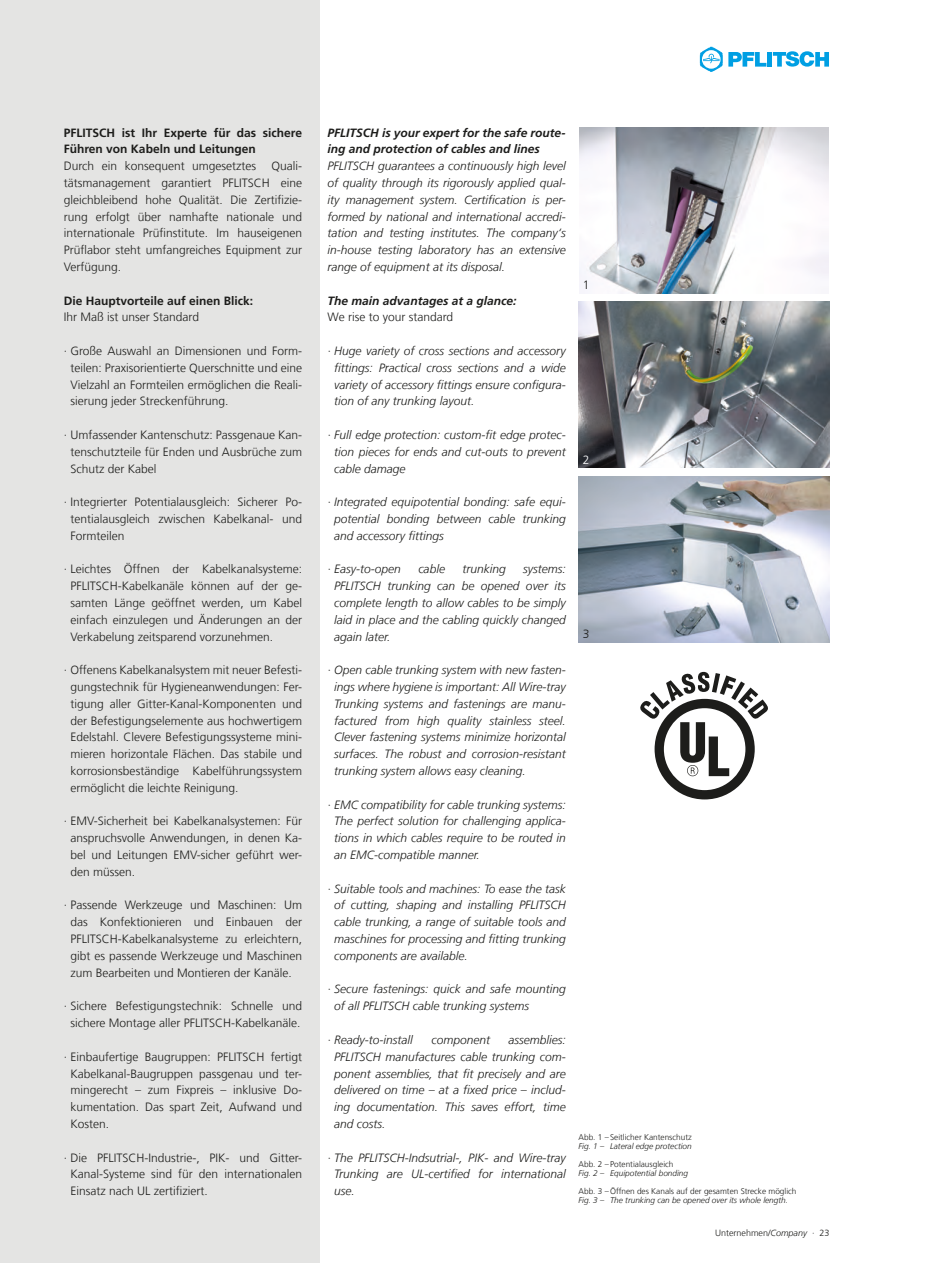
<style>
.page{position:relative;width:936px;height:1263px;background:#fff}
.page>*{position:absolute;margin:0;border:0;box-sizing:border-box;transform-origin:0 0}
.t1{font:300 12px/16.8px "Frutiger LT Com";color:#1d1d1b;text-align:justify}
.t2{font:italic 300 12px/16.8px "Frutiger LT Com";color:#1d1d1b;text-align:justify}
.t3{font:italic 700 12px/16.8px "Frutiger LT Com";color:#1d1d1b}
.t4{font:700 12px/16.8px "Frutiger LT Com";color:#1d1d1b}
.t5{font:300 12px "Frutiger LT Com";color:#fff}
.t6{font:300 9px "Frutiger LT Com";color:#1d1d1b}
.t7{font:300 8.25px "Frutiger LT Com";color:#1d1d1b}
.t8{font:italic 300 8.25px "Frutiger LT Com";color:#1d1d1b}
.s1{font-style:italic}
</style>
<div class="page">
<div style="left:0;top:0;width:319px;height:1263px;background:#e4e4e3"></div>
<svg style="left:699px;top:47px;width:23px;height:25px"></svg>
<svg style="left:728px;top:52px;width:38px;height:15px"></svg>
<div style="left:767px;top:52px;width:5px;height:15px;background:#009fe3"></div>
<svg style="left:772px;top:51px;width:57px;height:16px"></svg>
<svg style="left:640px;top:672px;width:127px;height:127px"></svg>
<img style="left:579px;top:128px;width:249px;height:165px">
<img style="left:578px;top:302px;width:251px;height:166px">
<img style="left:578px;top:476px;width:251px;height:166px">
<p class="t4" style="left:64px;top:124px;width:240px">PFLITSCH ist Ihr Experte für das sichere<br>Führen von Kabeln und Leitungen</p>
<p class="t1" style="left:64px;top:158px;width:194px">Durch ein konsequent umgesetztes</p>
<p class="t1" style="left:64px;top:158px;width:240px;text-indent:207px">Quali&shy;tätsmanagement garantiert PFLITSCH eine gleichbleibend hohe Qualität. Die Zertifizie&shy;rung erfolgt über namhafte nationale und internationale Prüfinstitute. Im hauseigenen Prüflabor steht umfangreiches Equipment zur Verfügung.</p>
<p class="t4" style="left:64px;top:292px;width:191px">Die Hauptvorteile auf einen Blick:</p>
<p class="t1" style="left:64px;top:309px;width:137px">Ihr Maß ist unser Standard</p>
<p class="t1" style="left:70px;top:343px;width:233px;text-indent:-7px">∙ Große Auswahl an Dimensionen und Form&shy;teilen: Praxisorientierte Querschnitte und eine Vielzahl an Formteilen ermöglichen die Reali&shy;sierung jeder Streckenführung.</p>
<p class="t1" style="left:70px;top:427px;width:233px;text-indent:-7px">∙ Umfassender Kantenschutz: Passgenaue Kan&shy;tenschutzteile für Enden und Ausbrüche zum Schutz der Kabel</p>
<p class="t1" style="left:70px;top:494px;width:233px;text-indent:-7px">∙ Integrierter Potentialausgleich: Sicherer Po&shy;tentialausgleich zwischen Kabelkanal- und Formteilen</p>
<p class="t1" style="left:70px;top:561px;width:233px;text-indent:-7px">∙ Leichtes Öffnen der Kabelkanalsysteme:<br>PFLITSCH-Kabelkanäle können auf der ge&shy;samten Länge geöffnet werden, um Kabel einfach einzulegen und Änderungen an der Verkabelung zeitsparend vorzunehmen.</p>
<p class="t1" style="left:70px;top:662px;width:233px;text-indent:-7px">∙ Offenens Kabelkanalsystem mit neuer Befesti&shy;gungstechnik für Hygieneanwendungen: Fer&shy;tigung aller Gitter-Kanal-Komponenten und der Befestigungselemente aus hochwertigem Edelstahl. Clevere Befestigungssysteme mini&shy;mieren horizontale Flächen. Das stabile und korrosionsbeständige Kabelführungssystem ermöglicht die leichte Reinigung.</p>
<p class="t1" style="left:70px;top:813px;width:233px;text-indent:-7px">∙ EMV-Sicherheit bei Kabelkanalsystemen: Für anspruchsvolle Anwendungen, in denen Ka&shy;bel und Leitungen EMV-sicher geführt wer&shy;den müssen.</p>
<p class="t1" style="left:64px;top:897px;width:240px;text-align:center">∙ Passende Werkzeuge und Maschinen: Um das Konfektionieren und Einbauen der PFLITSCH-Kabelkanalsysteme zu erleichtern, gibt es passende Werkzeuge und Maschinen zum Bearbeiten und Montieren der Kanäle.</p>
<p class="t1" style="left:64px;top:998px;width:240px;text-align:center">∙ Sichere Befestigungstechnik: Schnelle und sichere Montage aller PFLITSCH-Kabelkanäle.</p>
<p class="t1" style="left:70px;top:1048px;width:233px;text-indent:-7px">∙ Einbaufertige Baugruppen: PFLITSCH fertigt Kabelkanal-Baugruppen passgenau und ter&shy;mingerecht – zum Fixpreis – inklusive Do&shy;kumentation. Das spart Zeit, Aufwand und Kosten.</p>
<p class="t1" style="left:70px;top:1149px;width:233px;text-indent:-7px">∙ Die PFLITSCH-Industrie-, PIK- und Gitter-Kanal-Systeme sind für den internationalen Einsatz nach UL zertifiziert.</p>
<p class="t3" style="left:327px;top:124px;width:240px">PFLITSCH is your expert for the safe route&shy;ing and protection of cables and lines</p>
<p class="t2" style="left:327px;top:158px;width:240px">PFLITSCH guarantees a continuously high level of quality through its rigorously applied qual&shy;ity management system. Certification is per&shy;formed by national and international accredi&shy;tation and testing institutes. The company‘s in-house testing laboratory has an extensive range of equipment at its disposal.</p>
<p class="t3" style="left:327px;top:292px;width:190px">The main advantages at a glance:</p>
<p class="t1" style="left:327px;top:309px;width:127px">We rise to your standard</p>
<p class="t2" style="left:334px;top:342px;width:233px;text-indent:-7px">∙ Huge variety of cross sections and accessory fittings: Practical cross sections and a wide variety of accessory fittings ensure configura&shy;tion of any trunking layout.</p>
<p class="t2" style="left:334px;top:426px;width:233px;text-indent:-7px">∙ Full edge protection: custom-fit edge protec&shy;tion pieces for ends and cut-outs to prevent cable damage</p>
<p class="t2" style="left:334px;top:494px;width:233px;text-indent:-7px">∙ Integrated equipotential bonding: safe equi&shy;potential bonding between cable trunking and accessory fittings</p>
<p class="t2" style="left:327px;top:561px;width:75px">∙ Easy-to-open</p>
<p class="t2" style="left:418px;top:561px;width:28px">cable</p>
<p class="t2" style="left:462px;top:561px;width:45px">trunking</p>
<p class="t2" style="left:334px;top:561px;width:233px;text-indent:189px">systems:<br>PFLITSCH trunking can be opened over its complete length to allow cables to be simply laid in place and the cabling quickly changed again later.</p>
<p class="t2" style="left:334px;top:662px;width:233px;text-indent:-7px">∙ Open cable trunking system with new fasten&shy;ings where hygiene is important: All Wire-tray Trunking systems and fastenings are manu&shy;factured from high quality stainless steel.<br>Clever fastening systems minimize horizontal surfaces. The robust and corrosion-resistant trunking system allows easy cleaning.</p>
<p class="t2" style="left:334px;top:796px;width:233px;text-indent:-7px">∙ EMC compatibility for cable trunking systems:<br>The perfect solution for challenging applica&shy;tions in which cables require to be routed in an EMC-compatible manner.</p>
<p class="t2" style="left:334px;top:880px;width:233px;text-indent:-7px">∙ Suitable tools and machines: To ease the task of cutting, shaping and installing PFLITSCH cable trunking, a range of suitable tools and maschines for processing and fitting trunking components are available.</p>
<p class="t2" style="left:334px;top:981px;width:233px;text-indent:-7px">∙ Secure fastenings: quick and safe mounting of all PFLITSCH cable trunking systems</p>
<p class="t2" style="left:327px;top:1031px;width:87px">∙ Ready-to-install</p>
<p class="t2" style="left:431px;top:1031px;width:60px">component</p>
<p class="t2" style="left:334px;top:1031px;width:233px;text-indent:174px">assemblies:<br>PFLITSCH manufactures cable trunking com&shy;ponent assemblies, that fit precisely and are delivered on time – at a fixed price – includ&shy;ing documentation. This saves effort, time and costs.</p>
<p class="t2" style="left:334px;top:1149px;width:233px;text-indent:-7px">∙ The PFLITSCH-Indsutrial-, PIK- and Wire-tray Trunking are UL-certified for international use.</p>
<p class="t1" style="left:583px;top:277px;width:8px">1</p>
<p class="t5" style="left:583px;top:452px;width:8px">2</p>
<p class="t1" style="left:583px;top:625px;width:8px">3</p>
<p class="t7" style="left:578px;top:1133px;width:115px">Abb. 1 – Seitlicher Kantenschutz</p>
<p class="t8" style="left:578px;top:1142px;width:115px">Fig. 1 – Lateral edge protection</p>
<p class="t7" style="left:578px;top:1160px;width:96px">Abb. 2 – Potentialausgleich</p>
<p class="t8" style="left:578px;top:1169px;width:111px">Fig. 2 – Equipotential bonding</p>
<p class="t7" style="left:578px;top:1187px;width:219px">Abb. 3 – Öffnen des Kanals auf der gesamten Strecke möglich</p>
<p class="t8" style="left:578px;top:1196px;width:211px">Fig. 3 – The trunking can be opened over its whole length.</p>
<p class="t6" style="left:715px;top:1227px;width:116px">Unternehmen/<span class="s1">Company</span> ∙ 23</p>
</div>
